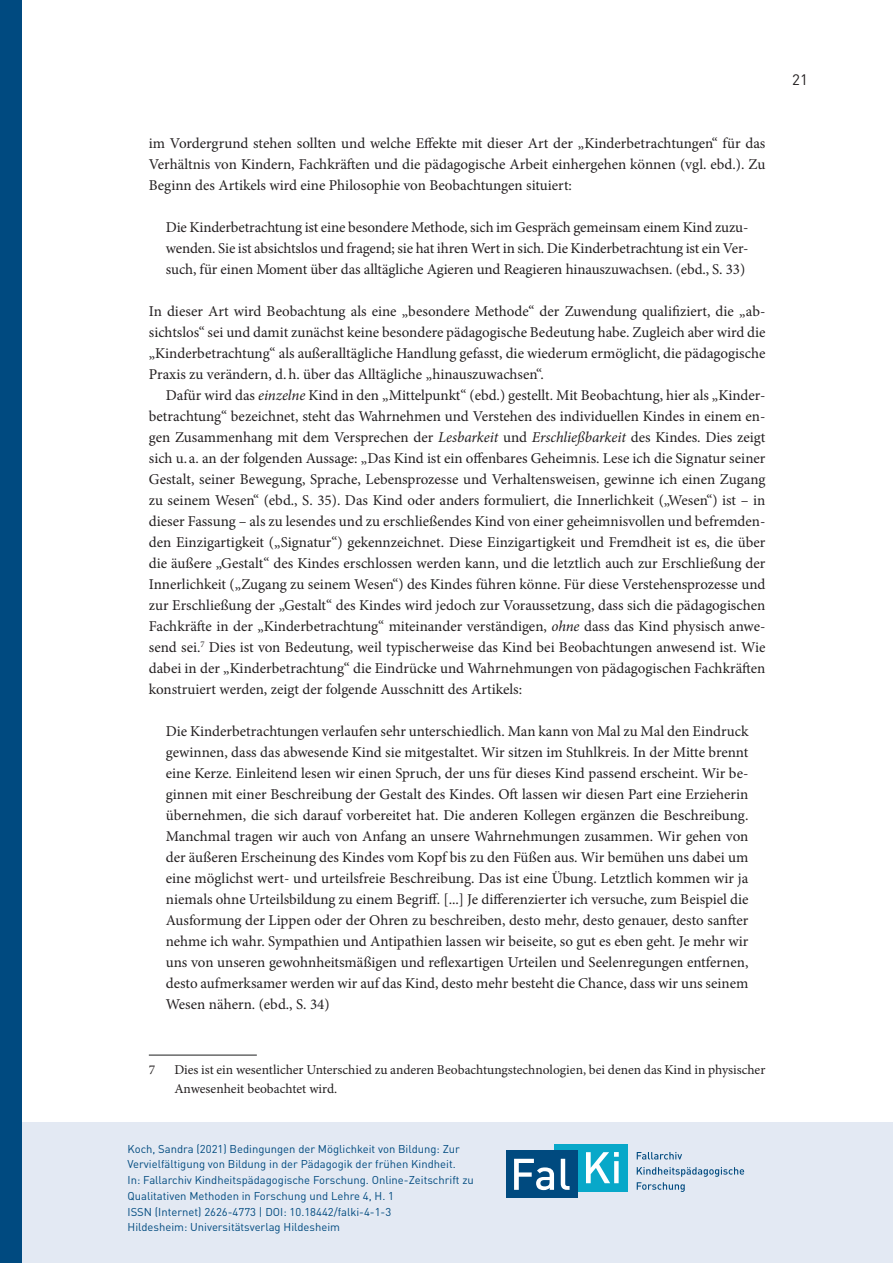
<style>
.page{position:relative;width:893px;height:1263px;background:#fff}
.page>*{position:absolute;margin:0;border:0;box-sizing:border-box;transform-origin:0 0}
.Standard__nachfolgen{font:15px/21px "Minion Pro";color:#231f20;text-align:justify}
.Zitat{font:15px/21px "Minion Pro";letter-spacing:-.005em;color:#231f20;text-align:justify}
.t1{font:15px "DIN Pro";color:#231f20}
.Fußnotentext{font:13.5px/18.9px "Minion Pro";color:#231f20}
.t2{font:11.25px/15.8px "DIN Pro";color:#004a7f}
.s1{font-style:italic}
</style>
<div class="page">
<div style="left:0;top:1123px;width:893px;height:140px;background:#e3e9f3"></div>
<div style="left:554px;top:1144px;width:74px;height:47px;background:#08a8c9"></div>
<div style="left:506px;top:1150px;width:72px;height:48px;background:#004a7f"></div>
<svg style="left:586px;top:1152px;width:33px;height:31px"></svg>
<svg style="left:637px;top:1167px;width:107px;height:25px"></svg>
<svg style="left:637px;top:1152px;width:45px;height:7px"></svg>
<svg style="left:514px;top:1159px;width:56px;height:31px"></svg>
<hr style="left:149px;top:1055px;width:108px;height:1px;background:#1d1e1f">
<div style="left:0;top:0;width:21px;height:1263px;background:#004a80"></div>
<p class="Standard__nachfolgen" style="left:149px;top:133px;width:618px">im Vordergrund stehen sollten und welche Effekte mit dieser Art der „Kinderbetrachtungen“ für das Verhältnis von Kindern, Fachkräften und die pädagogische Arbeit einhergehen können (vgl. ebd.). Zu Beginn des Artikels wird eine Philosophie von Beobachtungen situiert:</p>
<p class="Zitat" style="left:166px;top:217px;width:584px">Die Kinderbetrachtung ist eine besondere Methode, sich im Gespräch gemeinsam einem Kind zuzu&shy;wenden. Sie ist absichtslos und fragend; sie hat ihren Wert in sich. Die Kinderbetrachtung ist ein Ver&shy;such, für einen Moment über das alltägliche Agieren und Reagieren hinauszuwachsen. (ebd., S. 33)</p>
<p class="Standard__nachfolgen" style="left:149px;top:301px;width:618px">In dieser Art wird Beobachtung als eine „besondere Methode“ der Zuwendung qualifiziert, die „ab&shy;sichtslos“ sei und damit zunächst keine besondere pädagogische Bedeutung habe. Zugleich aber wird die „Kinderbetrachtung“ als außeralltägliche Handlung gefasst, die wiederum ermöglicht, die pädagogische Praxis zu verändern, d.h. über das Alltägliche „hinauszuwachsen“.</p>
<p class="Standard__nachfolgen" style="left:149px;top:385px;width:618px;text-indent:17px">Dafür wird das <span class="s1">einzelne</span> Kind in den „Mittelpunkt“ (ebd.) gestellt. Mit Beobachtung, hier als „Kinder&shy;betrachtung“ bezeichnet, steht das Wahrnehmen und Verstehen des individuellen Kindes in einem en&shy;gen Zusammenhang mit dem Versprechen der <span class="s1">Lesbarkeit</span> und <span class="s1">Erschließbarkeit</span> des Kindes. Dies zeigt sich u. a. an der folgenden Aussage: „Das Kind ist ein offenbares Geheimnis. Lese ich die Signatur seiner Gestalt, seiner Bewegung, Sprache, Lebensprozesse und Verhaltensweisen, gewinne ich einen Zugang zu seinem Wesen“ (ebd., S. 35). Das Kind oder anders formuliert, die Innerlichkeit („Wesen“) ist – in dieser Fassung – als zu lesendes und zu erschließendes Kind von einer geheimnisvollen und befremden&shy;den Einzigartigkeit („Signatur“) gekennzeichnet. Diese Einzigartigkeit und Fremdheit ist es, die über die äußere „Gestalt“ des Kindes erschlossen werden kann, und die letztlich auch zur Erschließung der Innerlichkeit („Zugang zu seinem Wesen“) des Kindes führen könne. Für diese Verstehensprozesse und zur Erschließung der „Gestalt“ des Kindes wird jedoch zur Voraussetzung, dass sich die pädagogischen Fachkräfte in der „Kinderbetrachtung“ miteinander verständigen, <span class="s1">ohne</span> dass das Kind physisch anwe&shy;send sei.<sup>7</sup> Dies ist von Bedeutung, weil typischerweise das Kind bei Beobachtungen anwesend ist. Wie dabei in der „Kinderbetrachtung“ die Eindrücke und Wahrnehmungen von pädagogischen Fachkräften konstruiert werden, zeigt der folgende Ausschnitt des Artikels:</p>
<p class="Zitat" style="left:166px;top:721px;width:584px">Die Kinderbetrachtungen verlaufen sehr unterschiedlich. Man kann von Mal zu Mal den Eindruck gewinnen, dass das abwesende Kind sie mitgestaltet. Wir sitzen im Stuhlkreis. In der Mitte brennt eine Kerze. Einleitend lesen wir einen Spruch, der uns für dieses Kind passend erscheint. Wir be&shy;ginnen mit einer Beschreibung der Gestalt des Kindes. Oft lassen wir diesen Part eine Erzieherin übernehmen, die sich darauf vorbereitet hat. Die anderen Kollegen ergänzen die Beschreibung.<br>Manchmal tragen wir auch von Anfang an unsere Wahrnehmungen zusammen. Wir gehen von der äußeren Erscheinung des Kindes vom Kopf bis zu den Füßen aus. Wir bemühen uns dabei um eine möglichst wert- und urteilsfreie Beschreibung. Das ist eine Übung. Letztlich kommen wir ja niemals ohne Urteilsbildung zu einem Begriff. [...] Je differenzierter ich versuche, zum Beispiel die Ausformung der Lippen oder der Ohren zu beschreiben, desto mehr, desto genauer, desto sanfter nehme ich wahr. Sympathien und Antipathien lassen wir beiseite, so gut es eben geht. Je mehr wir uns von unseren gewohnheitsmäßigen und reflexartigen Urteilen und Seelenregungen entfernen, desto aufmerksamer werden wir auf das Kind, desto mehr besteht die Chance, dass wir uns seinem Wesen nähern. (ebd., S. 34)</p>
<p class="Fußnotentext" style="left:149px;top:1060px;width:8px">7</p>
<p class="Fußnotentext" style="left:174px;top:1060px;width:592px">Dies ist ein wesentlicher Unterschied zu anderen Beobachtungstechnologien, bei denen das Kind in physischer<br>Anwesenheit beobachtet wird.</p>
<p class="t2" style="left:128px;top:1139px;width:348px">Koch, Sandra (2021) Bedingungen der Möglichkeit von Bildung: Zur Vervielfältigung von Bildung in der Pädagogik der frühen Kindheit.<br>In: Fallarchiv Kindheitspädagogische Forschung. Online-Zeitschrift zu Qualitativen Methoden in Forschung und Lehre 4, H. 1<br>ISSN (Internet) 2626-4773 | DOI: 10.18442/falki-4-1-3<br>Hildesheim: Universitätsverlag Hildesheim</p>
<p class="t1" style="left:792px;top:68px;width:17px">21</p>
</div>
